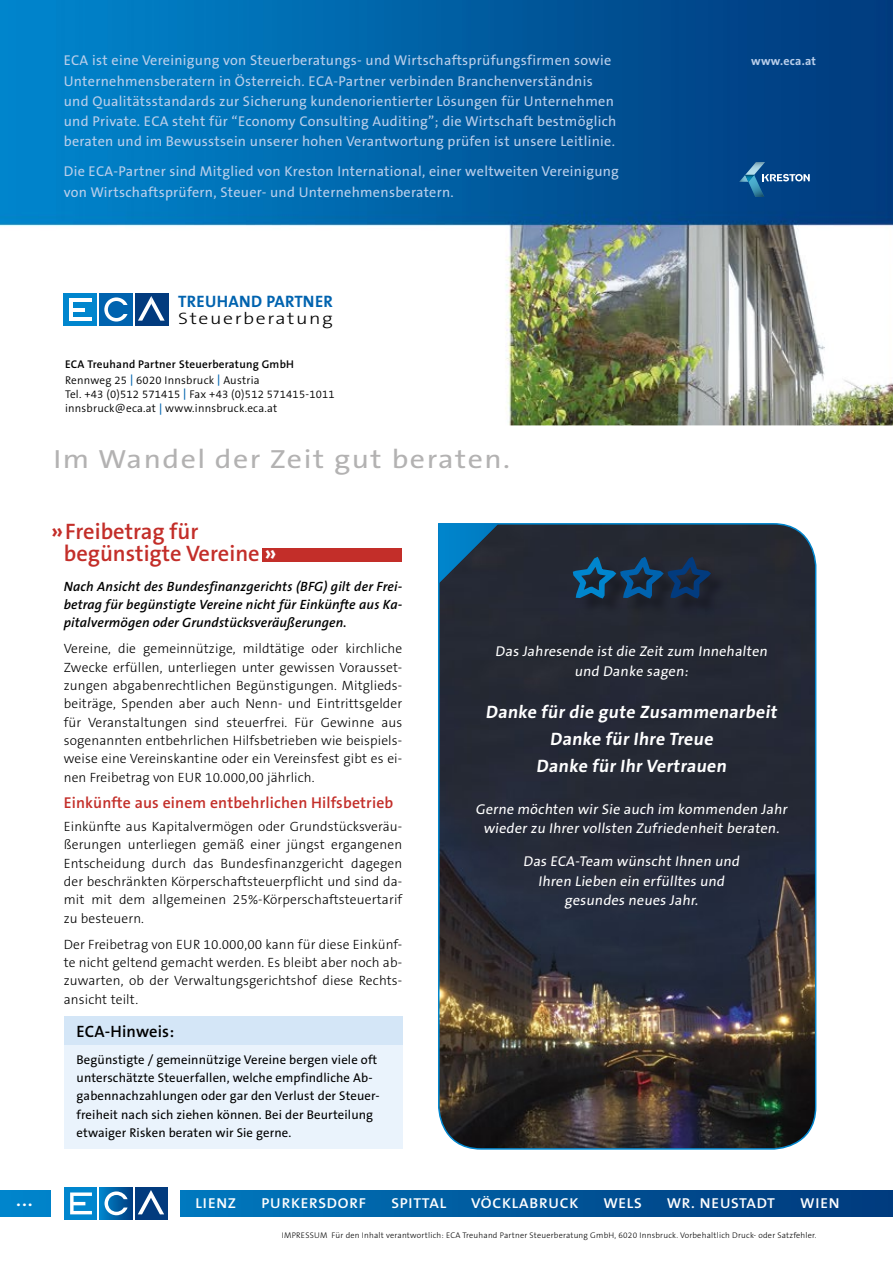
<style>
.page{position:relative;width:893px;height:1263px;background:#fff}
.page>*{position:absolute;margin:0;border:0;box-sizing:border-box;transform-origin:0 0}
.t1{font:26.4px "The Sans B5 Plain";letter-spacing:.05em;color:#b3b2b2;scale:1.14 1}
.t2{font:600 22.5px/22.5px "The Sans B6";color:#c32e29}
.t3{font:700 18px/27px "The Sans B7";color:#fff;text-align:center}
.t4{font:700 16.65px "The Sans B7";color:#0063af}
.t5{font:300 16.65px "The Sans B3";letter-spacing:.08em;color:#000;scale:1.19 1}
.t6{font:600 16.5px "The Sans B6";letter-spacing:.01em;color:#000}
.t7{font:600 15.75px "The Sans B6";letter-spacing:.01em;color:#c32e29}
.t8{font:600 14.4px "The Sans B6";letter-spacing:.05em;color:#fff;scale:1.06 1}
.t9{font:800 14.4px "The Sans B8";color:#fff;scale:1.06 1}
.t10{font:14.25px/20.2px "The Sans B5 Plain";letter-spacing:.02em;color:#bacfeb}
.t11{font:14.25px/19.5px "The Sans B5 Plain";color:#fff;text-align:center}
.t12{font:300 13.5px/18.3px "The Sans B3";letter-spacing:.01em;color:#000;text-align:justify}
.t13{font:italic 600 13.5px/18.3px "The Sans B6";letter-spacing:.01em;color:#000;text-align:justify}
.t14{font:12.75px/18.3px "The Sans B5 Plain";letter-spacing:.01em;color:#000}
.t15{font:700 12px "The Sans B7";letter-spacing:.02em;color:#bacfeb}
.t16{font:300 11.25px/14.2px "The Sans B4";letter-spacing:.02em;color:#000}
.t17{font:600 11.25px "The Sans B6";letter-spacing:.02em;color:#000}
.t18{font:300 8.25px "The Sans B3";letter-spacing:.025em;color:#000}
.s1{font-family:"The Sans B6";font-weight:600;color:#0063af}
.s2{font-family:"The Sans B7";font-weight:700}
.s3{font-family:"The Sans B7";font-weight:700;color:#fff}
</style>
<div class="page">
<div style="left:263px;top:548px;width:139px;height:13px;background:#c32e29"></div>
<svg style="left:438px;top:523px;width:379px;height:627px;background:#2e3037"></svg>
<img style="left:439px;top:524px;width:59px;height:59px">
<svg style="left:568px;top:425px;width:47px;height:725px;background:#4e5259"></svg>
<svg style="left:615px;top:425px;width:48px;height:725px;background:#4e4f56"></svg>
<div style="left:671px;top:560px;width:57px;height:56px;background:#242733"></div>
<svg style="left:663px;top:425px;width:50px;height:725px"></svg>
<div style="left:64px;top:1016px;width:338px;height:29px;background:#d4e6f7"></div>
<div style="left:64px;top:1045px;width:338px;height:103px;background:#eaf3fc"></div>
<img style="left:0;top:0;width:893px;height:425px">
<img style="left:0;top:1191px;width:893px;height:25px">
<div style="left:51px;top:1183px;width:129px;height:42px;background:#fff"></div>
<div style="left:64px;top:1187px;width:33px;height:32px;background:#0086ce"></div>
<svg style="left:70px;top:1192px;width:22px;height:22px"></svg>
<svg style="left:100px;top:1187px;width:32px;height:32px"></svg>
<svg style="left:105px;top:1191px;width:23px;height:24px"></svg>
<div style="left:135px;top:1187px;width:33px;height:32px;background:#023b7e"></div>
<svg style="left:138px;top:1190px;width:26px;height:24px"></svg>
<div style="left:64px;top:293px;width:33px;height:33px;background:#0086ce"></div>
<hr style="left:70px;top:298px;width:22px;height:4px;background:#fff">
<hr style="left:70px;top:317px;width:22px;height:4px;background:#fff">
<hr style="left:70px;top:308px;width:15px;height:3px;background:#fff">
<hr style="left:70px;top:298px;width:3px;height:23px;background:#fff">
<div style="left:100px;top:293px;width:33px;height:33px;background:#0063af"></div>
<div style="left:104px;top:297px;width:24px;height:24px;border:4px solid #fff;border-radius:50%"></div>
<div style="left:121px;top:305px;width:8px;height:9px;background:#0063af"></div>
<div style="left:135px;top:293px;width:33px;height:33px;background:#023b7e"></div>
<svg style="left:138px;top:296px;width:27px;height:25px"></svg>
<svg style="left:739px;top:162px;width:71px;height:35px;background:#205d96"></svg>
<p class="t10" style="left:64px;top:51px;width:549px">ECA ist eine Vereinigung von Steuerberatungs- und Wirtschaftsprüfungsfirmen sowie</p>
<p class="t15" style="left:751px;top:54px;width:66px">www.eca.at</p>
<p class="t10" style="left:64px;top:72px;width:554px">Unternehmensberatern in Österreich. ECA-Partner verbinden Branchenverständnis und Qualitätsstandards zur Sicherung kundenorientierter Lösungen für Unternehmen und Private. ECA steht für “Economy Consulting Auditing”; die Wirtschaft bestmöglich beraten und im Bewusstsein unserer hohen Verantwortung prüfen ist unsere Leitlinie.</p>
<p class="t10" style="left:64px;top:162px;width:557px">Die ECA-Partner sind Mitglied von Kreston International, einer weltweiten Vereinigung von Wirtschaftsprüfern, Steuer- und Unternehmensberatern.</p>
<p class="t4" style="left:178px;top:292px;width:153px">treuhand partner</p>
<p class="t5" style="left:178px;top:310px;width:131px">Steuerberatung</p>
<p class="t17" style="left:65px;top:358px;width:230px">ECA Treuhand Partner Steuerberatung GmbH</p>
<p class="t16" style="left:65px;top:374px;width:271px">Rennweg 25 <span class="s1">|</span> 6020 Innsbruck <span class="s1">|</span> Austria<br>Tel. +43 (0)512 571415 <span class="s1">|</span> Fax +43 (0)512 571415-1011 innsbruck@eca.at <span class="s1">|</span> www.innsbruck.eca.at</p>
<h1 class="t1" style="left:54px;top:445px;width:402px">Im Wandel der Zeit gut beraten.</h1>
<h2 class="t2" style="left:64px;top:521px;width:214px;text-indent:-13px"><span class="s2">»</span>Freibetrag für begünstigte Vereine <span class="s3">»</span></h2>
<p class="t13" style="left:64px;top:578px;width:340px">Nach Ansicht des Bundesfinanzgerichts (BFG) gilt der Frei&shy;betrag für begünstigte Vereine nicht für Einkünfte aus Ka&shy;pitalvermögen oder Grundstücksveräußerungen.</p>
<p class="t12" style="left:64px;top:640px;width:340px">Vereine, die gemeinnützige, mildtätige oder kirchliche Zwecke erfüllen, unterliegen unter gewissen Vorausset&shy;zungen abgabenrechtlichen Begünstigungen. Mitglieds&shy;beiträge, Spenden aber auch Nenn- und Eintrittsgelder für Veranstaltungen sind steuerfrei. Für Gewinne aus sogenannten entbehrlichen Hilfsbetrieben wie beispiels&shy;weise eine Vereinskantine oder ein Vereinsfest gibt es ei&shy;nen Freibetrag von EUR 10.000,00 jährlich.</p>
<p class="t7" style="left:64px;top:794px;width:331px">Einkünfte aus einem entbehrlichen Hilfsbetrieb</p>
<p class="t12" style="left:64px;top:818px;width:340px">Einkünfte aus Kapitalvermögen oder Grundstücksveräu&shy;ßerungen unterliegen gemäß einer jüngst ergangenen Entscheidung durch das Bundesfinanzgericht dagegen der beschränkten Körperschaftsteuerpflicht und sind da&shy;mit mit dem allgemeinen 25%-Körperschaftsteuertarif zu besteuern.</p>
<p class="t12" style="left:64px;top:936px;width:340px">Der Freibetrag von EUR 10.000,00 kann für diese Einkünf&shy;te nicht geltend gemacht werden. Es bleibt aber noch ab&shy;zuwarten, ob der Verwaltungsgerichtshof diese Rechts&shy;ansicht teilt.</p>
<p class="t6" style="left:77px;top:1022px;width:99px">ECA-Hinweis:</p>
<p class="t14" style="left:77px;top:1051px;width:305px">Begünstigte / gemeinnützige Vereine bergen viele oft unterschätzte Steuerfallen, welche empfindliche Ab&shy;gabennachzahlungen oder gar den Verlust der Steuer&shy;freiheit nach sich ziehen können. Bei der Beurteilung etwaiger Risken beraten wir Sie gerne.</p>
<p class="t11" style="left:495px;top:642px;width:276px">Das Jahresende ist die Zeit zum Innehalten und Danke sagen:</p>
<h3 class="t3" style="left:485px;top:699px;width:296px">Danke für die gute Zusammenarbeit<br>Danke für Ihre Treue<br>Danke für Ihr Vertrauen</h3>
<p class="t11" style="left:475px;top:800px;width:315px">Gerne möchten wir Sie auch im kommenden Jahr wieder zu Ihrer vollsten Zufriedenheit beraten.</p>
<p class="t11" style="left:523px;top:852px;width:220px">Das ECA-Team wünscht Ihnen und<br>Ihren Lieben ein erfülltes und gesundes neues Jahr.</p>
<p class="t9" style="left:17px;top:1194px;width:16px">...</p>
<p class="t8" style="left:196px;top:1195px;width:40px">lienz</p>
<p class="t8" style="left:261px;top:1195px;width:100px">purkersdorf</p>
<p class="t8" style="left:391px;top:1195px;width:51px">Spittal</p>
<p class="t8" style="left:471px;top:1195px;width:56px">Vöcklabr</p>
<p class="t8" style="left:548px;top:1195px;width:28px">uck</p>
<p class="t8" style="left:603px;top:1195px;width:36px">Wels</p>
<p class="t8" style="left:667px;top:1195px;width:104px">Wr. N eustadt</p>
<p class="t8" style="left:800px;top:1195px;width:39px">Wien</p>
<p class="t18" style="left:282px;top:1231px;width:536px">IMPRESSUM Für den Inhalt verantwortlich: ECA Treuhand Partner Steuerberatung GmbH, 6020 Innsbruck. Vorbehaltlich Druck- oder Satzfehler.</p>
</div>
